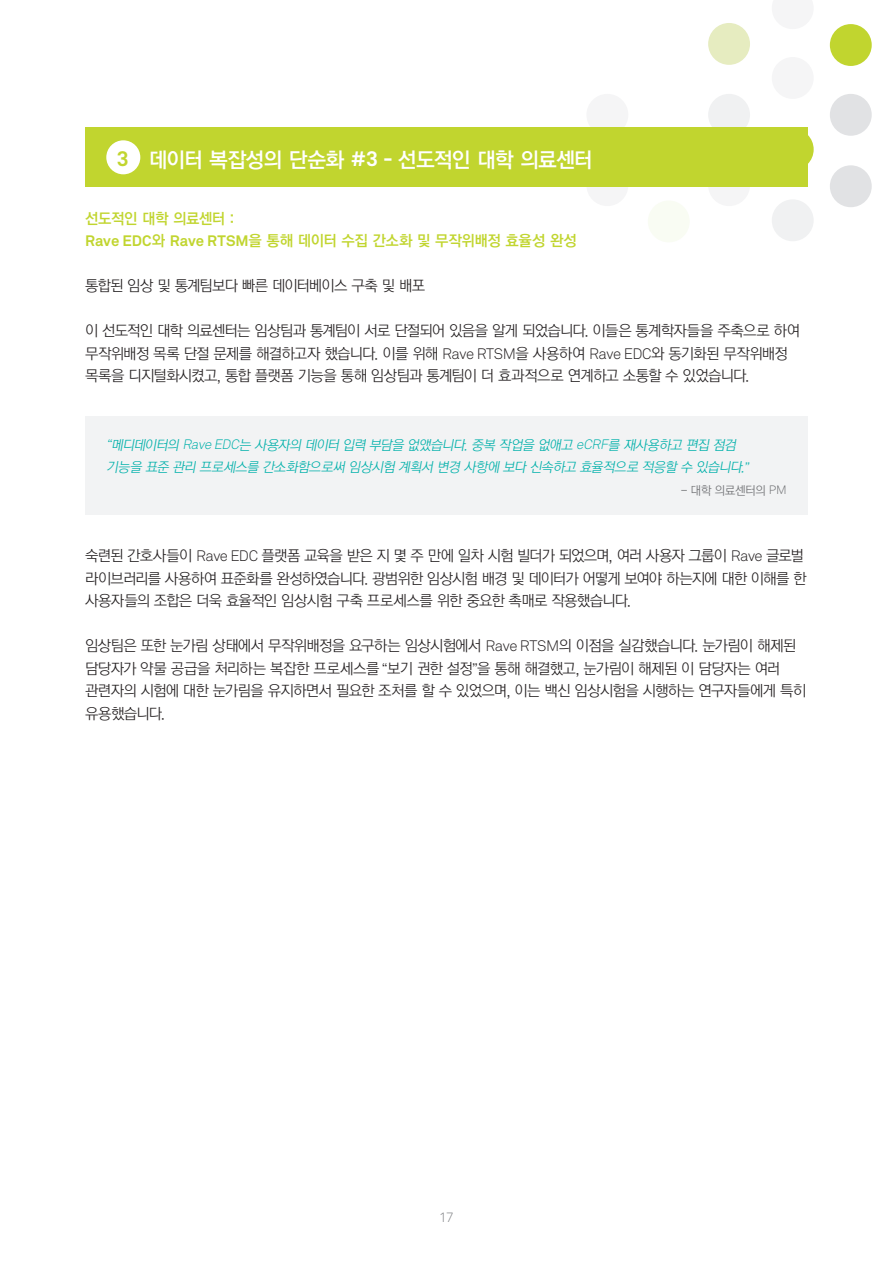
<style>
.page{position:relative;width:893px;height:1263px;background:#fff}
.page>*{position:absolute;margin:0;border:0;box-sizing:border-box;transform-origin:0 0}
.t1{font:21px "YGO540";letter-spacing:-.045em;color:#fff}
.t2{font:700 21px "Akkurat Std";color:#c1d52f}
.t3{font:15px/22.5px "YGO520";letter-spacing:-.055em;color:#231f20}
.t4{font:15px "YGO540";letter-spacing:-.03em;color:#c1d52f}
.t5{font:italic 13.5px "YGO520";color:#00b0aa}
.t6{font:300 13.5px "Akkurat Std";color:#808285}
.t7{font:12px "YGO520";letter-spacing:-.055em;color:#6c6d70}
.s1{font-family:"Akkurat Std";font-weight:700}
.s2{font-family:"Akkurat Std";font-weight:300}
</style>
<div class="page">
<div style="left:830px;top:24px;width:42px;height:42px;background:#c1d52f;border-radius:50%"></div>
<div style="left:830px;top:94px;width:42px;height:42px;background:#e1e2e4;border-radius:50%"></div>
<div style="left:830px;top:165px;width:42px;height:42px;background:#e1e2e4;border-radius:50%"></div>
<div style="left:772px;top:57px;width:42px;height:42px;background:#f5f5f6;border-radius:50%"></div>
<div style="left:772px;top:128px;width:42px;height:42px;background:#c1d52f;border-radius:50%"></div>
<div style="left:772px;top:199px;width:42px;height:42px;background:#f0f1f2;border-radius:50%"></div>
<div style="left:708px;top:23px;width:42px;height:42px;background:#e6ecc0;border-radius:50%"></div>
<div style="left:708px;top:164px;width:42px;height:42px;background:#f5f5f6;border-radius:50%"></div>
<div style="left:648px;top:200px;width:42px;height:42px;background:#f9fcf3;border-radius:50%"></div>
<div style="left:586px;top:164px;width:42px;height:42px;background:#f5f5f6;border-radius:50%"></div>
<div style="left:708px;top:94px;width:42px;height:42px;background:#f0f1f2;border-radius:50%"></div>
<div style="left:586px;top:94px;width:42px;height:42px;background:#f5f5f6;border-radius:50%"></div>
<div style="left:85px;top:128px;width:723px;height:59px;background:#c1d52f"></div>
<div style="left:106px;top:140px;width:34px;height:34px;background:#fff;border-radius:50%"></div>
<div style="left:85px;top:417px;width:723px;height:98px;background:#f2f3f4"></div>
<p class="t2" style="left:117px;top:145px;width:13px">3</p>
<p class="t1" style="left:149px;top:149px;width:446px">데이터 복잡성의 단순화 <span class="s1">#3 -</span> 선도적인 대학 의료센터</p>
<p class="t4" style="left:85px;top:211px;width:151px">선도적인 대학 의료센터 :</p>
<p class="t4" style="left:85px;top:233px;width:493px"><span class="s1">Rave EDC</span>와 <span class="s1">Rave RTSM</span>을 통해 데이터 수집 간소화 및 무작위배정 효율성 완성</p>
<p class="t3" style="left:85px;top:275px;width:342px">통합된 임상 및 통계팀보다 빠른 데이터베이스 구축 및 배포</p>
<p class="t3" style="left:85px;top:320px;width:717px">이 선도적인 대학 의료센터는 임상팀과 통계팀이 서로 단절되어 있음을 알게 되었습니다. 이들은 통계학자들을 주축으로 하여 무작위배정 목록 단절 문제를 해결하고자 했습니다. 이를 위해 <span class="s2">Rave RTSM</span>을 사용하여 <span class="s2">Rave EDC</span>와 동기화된 무작위배정</p>
<p class="t3" style="left:85px;top:365px;width:666px">목록을 디지털화시켰고, 통합 플랫폼 기능을 통해 임상팀과 통계팀이 더 효과적으로 연계하고 소통할 수 있었습니다.</p>
<p class="t5" style="left:106px;top:438px;width:634px"><span class="s2">“</span>메디데이터의 <span class="s2">Rave EDC</span>는 사용자의 데이터 입력 부담을 없앴습니다.중복 작업을 없애고 <span class="s2">eCRF</span>를 재사용하고 편집 점검</p>
<p class="t5" style="left:106px;top:460px;width:647px">기능을 표준 관리 프로세스를 간소화함으로써 임상시험 계획서 변경 사항에 보다 신속하고 효율적으로 적응할 수 있습니다.<span class="s2">”</span></p>
<p class="t7" style="left:681px;top:484px;width:107px">- 대학 의료센터의 <span class="s2">PM</span></p>
<p class="t3" style="left:85px;top:545px;width:720px">숙련된 간호사들이 <span class="s2">Rave EDC</span> 플랫폼 교육을 받은 지 몇 주 만에 일차 시험 빌더가 되었으며, 여러 사용자 그룹이 <span class="s2">Rave</span> 글로벌</p>
<p class="t3" style="left:85px;top:568px;width:723px">라이브러리를 사용하여 표준화를 완성하였습니다. 광범위한 임상시험 배경 및 데이터가 어떻게 보여야 하는지에 대한 이해를 한 사용자들의 조합은 더욱 효율적인 임상시험 구축 프로세스를 위한 중요한 촉매로 작용했습니다.</p>
<p class="t3" style="left:85px;top:635px;width:713px">임상팀은 또한 눈가림 상태에서 무작위배정을 요구하는 임상시험에서 <span class="s2">Rave RTSM</span>의 이점을 실감했습니다. 눈가림이 해제된 담당자가 약물 공급을 처리하는 복잡한 프로세스를 <span class="s2">“</span>보기 권한 설정<span class="s2">”</span>을 통해 해결했고, 눈가림이 해제된 이 담당자는 여러</p>
<p class="t3" style="left:85px;top:680px;width:723px">관련자의 시험에 대한 눈가림을 유지하면서 필요한 조처를 할 수 있었으며, 이는 백신 임상시험을 시행하는 연구자들에게 특히 유용했습니다.</p>
<p class="t6" style="left:439px;top:1209px;width:16px">17</p>
</div>
